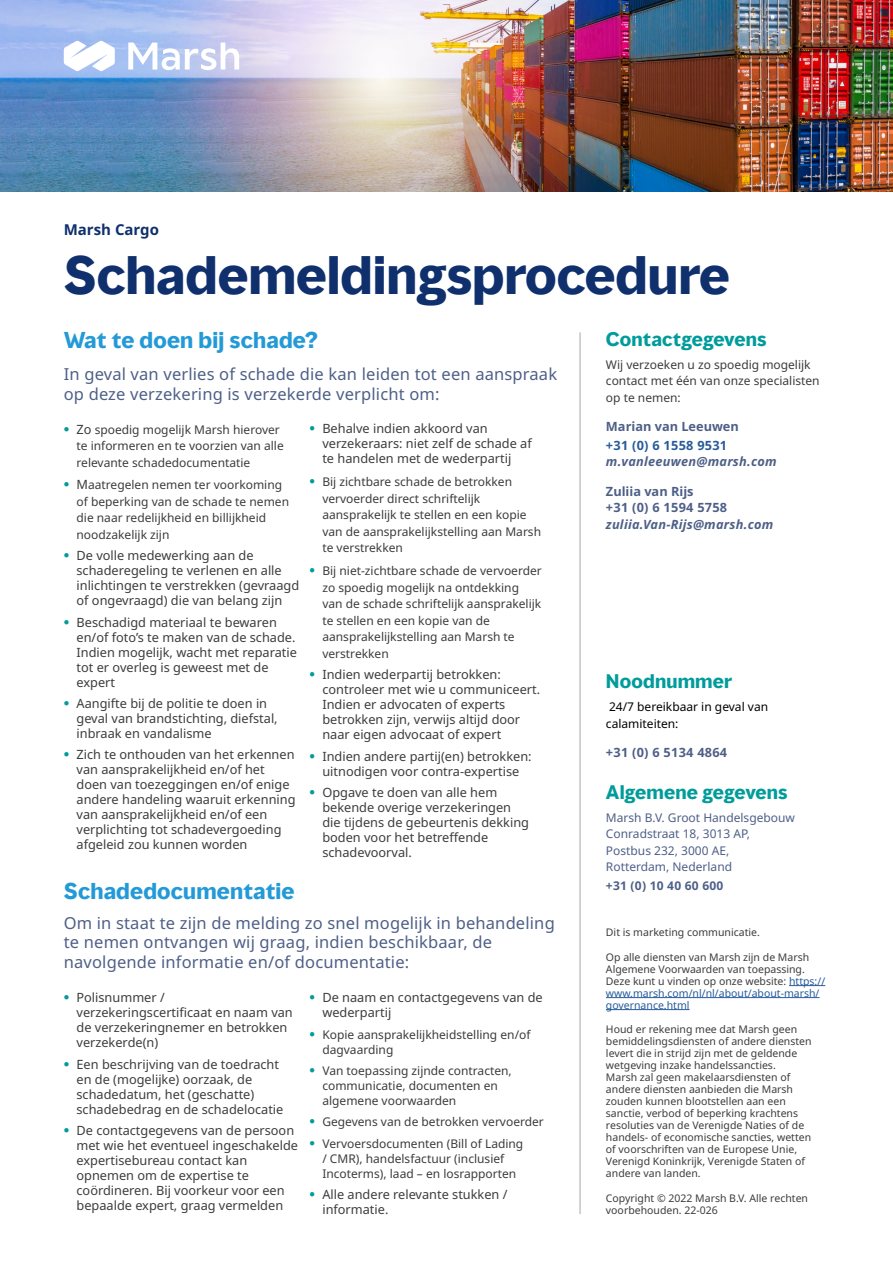
<style>
.page{position:relative;width:893px;height:1263px;background:#fff}
.page>*{position:absolute;margin:0;border:0;box-sizing:border-box;transform-origin:0 0}
.t1{font:700 49.5px "MMC Display";color:#0f306d}
.t2{font:700 21px "MMC Display";letter-spacing:.01em;color:#239ad7}
.t3{font:700 18px "MMC Display";letter-spacing:.01em;color:#009c9b}
.t4{font:16.5px/19.5px "Noto Sans";letter-spacing:.01em;color:#4e5f87}
.t5{font:700 15px "Noto Sans";color:#0f306d}
.t6{font:12.75px/15px "Noto Sans";color:#3c3c3b}
.t7{font:italic 700 12.75px "Noto Sans";letter-spacing:.02em;color:#4e5f87}
.t8{font:700 12.75px/16.5px "Noto Sans";color:#4e5f87}
.t9{font:700 12.75px "Noto Sans";letter-spacing:.02em;color:#275b9b}
.t10{font:700 12.75px "Noto Sans";letter-spacing:.02em;color:#4e5f87}
.t11{font:12px/16.5px "Noto Sans";color:#3c3c3b}
.t12{font:12px/16.5px "Noto Sans";color:#4e5f87}
.t13{font:12px/16.5px "Noto Sans";color:#000}
.t14{font:700 12px "Noto Sans";letter-spacing:.02em;color:#4e5f87}
.t15{font:10.5px/12px "Noto Sans";color:#3c3c3b}
.s1{color:#fff}
.s2{font-family:"MMC Display";font-weight:700;font-size:12.75px;color:#009c9b}
.s3{font-size:12.75px}
.s4{font-family:"MMC Display";font-weight:700;color:#009c9b}
.s5{color:#4f5f87}
.s6{color:#275b9b}
</style>
<div class="page">
<img style="left:0;top:0;width:893px;height:191px">
<svg style="left:128px;top:43px;width:111px;height:27px"></svg>
<svg style="left:64px;top:41px;width:51px;height:30px"></svg>
<hr style="left:580px;top:332px;width:1px;height:882px;background:#a8a8a7">
<hr style="left:789px;top:985px;width:36px;height:1px;background:#275b9b">
<hr style="left:606px;top:997px;width:213px;height:1px;background:#275b9b">
<hr style="left:606px;top:1009px;width:84px;height:1px;background:#275b9b">
<p class="t5" style="left:64px;top:219px;width:97px">Marsh Cargo</p>
<h1 class="t1" style="left:64px;top:242px;width:667px">Schademeldingsprocedure</h1>
<h2 class="t2" style="left:64px;top:327px;width:256px">Wat te doen bij schade?</h2>
<h3 class="t3" style="left:606px;top:327px;width:183px">Contactgegevens<span class="s1">ns</span></h3>
<p class="t11" style="left:606px;top:357px;width:215px">Wij verzoeken u zo spoedig mogelijk contact met één van onze specialisten op te nemen:</p>
<p class="t8" style="left:606px;top:419px;width:134px">Marian van Leeuwen</p>
<p class="t9" style="left:606px;top:436px;width:123px">+31 (0) 6 1558 9531</p>
<p class="t7" style="left:606px;top:453px;width:172px">m.vanleeuwen@marsh.com</p>
<p class="t8" style="left:606px;top:483px;width:123px">Zuliia van Rijs<br>+31 (0) 6 1594 5758</p>
<p class="t7" style="left:606px;top:515px;width:169px">zuliia.Van-Rijs@marsh.com</p>
<p class="t4" style="left:64px;top:365px;width:495px">In geval van verlies of schade die kan leiden tot een aanspraak op deze verzekering is verzekerde verplicht om:</p>
<p class="t11" style="left:77px;top:421px;width:209px;text-indent:-13px"><span class="s2">•</span> <span class="s3">Zo</span> spoedig mogelijk Marsh hierover te informeren en te voorzien van alle relevante schadedocumentatie</p>
<p class="t11" style="left:77px;top:477px;width:214px;text-indent:-13px"><span class="s2">•</span> <span class="s3">M</span>aatregelen nemen ter voorkoming of beperking van de schade te nemen die naar redelijkheid en billijkheid noodzakelijk zijn</p>
<p class="t6" style="left:77px;top:548px;width:224px;text-indent:-13px"><span class="s4">•</span> De volle medewerking aan de schaderegeling te verlenen en alle inlichtingen te verstrekken (gevraagd of ongevraagd) die van belang zijn</p>
<p class="t6" style="left:77px;top:615px;width:222px;text-indent:-13px"><span class="s4">•</span> Beschadigd materiaal te bewaren en/of foto’s te maken van de schade.<br>Indien mogelijk, wacht met reparatie tot er overleg is geweest met de expert</p>
<p class="t6" style="left:77px;top:696px;width:203px;text-indent:-13px"><span class="s4">•</span> Aangifte bij de politie te doen in geval van brandstichting, diefstal, inbraak en vandalisme</p>
<p class="t6" style="left:77px;top:748px;width:221px;text-indent:-13px"><span class="s4">•</span> Zich te onthouden van het erkennen van aansprakelijkheid en/of het doen van toezeggingen en/of enige andere handeling waaruit erkenning van aansprakelijkheid en/of een verplichting tot schadevergoeding afgeleid zou kunnen worden</p>
<p class="t6" style="left:322px;top:422px;width:211px;text-indent:-13px"><span class="s4">•</span> Behalve indien akkoord van verzekeraars: niet zelf de schade af te handelen met de wederpartij</p>
<p class="t11" style="left:322px;top:474px;width:220px;text-indent:-13px"><span class="s2">•</span> Bij zichtbare schade de betrokken vervoerder direct schriftelijk aansprakelijk te stellen en een kopie van de aansprakelijkstelling aan Marsh te verstrekken</p>
<p class="t11" style="left:322px;top:563px;width:221px;text-indent:-13px"><span class="s2">•</span> Bij niet-zichtbare schade de vervoerder zo spoedig mogelijk na ontdekking van de schade schriftelijk aansprakelijk te stellen en een kopie van de aansprakelijkstelling aan Marsh te verstrekken</p>
<p class="t6" style="left:322px;top:667px;width:219px;text-indent:-13px"><span class="s4">•</span> Indien wederpartij betrokken: controleer met wie u communiceert.<br>Indien er advocaten of experts betrokken zijn, verwijs altijd door naar eigen advocaat of expert</p>
<p class="t6" style="left:310px;top:749px;width:223px;text-align:center"><span class="s4">•</span> Indien andere partij(en) betrokken: uitnodigen voor contra-expertise</p>
<p class="t6" style="left:322px;top:785px;width:208px;text-indent:-13px"><span class="s4">•</span> Opgave te doen van alle hem bekende overige verzekeringen die tijdens de gebeurtenis dekking boden voor het betreffende schadevoorval.</p>
<h3 class="t3" style="left:606px;top:670px;width:128px">Noodnummer</h3>
<p class="t13" style="left:606px;top:699px;width:164px">24/7 bereikbaar in geval van calamiteiten:</p>
<p class="t10" style="left:606px;top:743px;width:123px">+31 (0) 6 5134 4864</p>
<h3 class="t3" style="left:606px;top:780px;width:183px">Algemene gegevens</h3>
<p class="t12" style="left:606px;top:810px;width:191px">Marsh B.V. Groot Handelsgebouw<br>Conradstraat 18, 3013 AP,<br>Postbus 232, 3000 AE,<br>Rotterdam, <span class="s5">Nederland</span></p>
<p class="t14" style="left:606px;top:877px;width:119px">+31 (0) 10 40 60 600</p>
<h2 class="t2" style="left:64px;top:877px;width:232px">Schadedocumentatie</h2>
<p class="t4" style="left:64px;top:913px;width:492px">Om in staat te zijn de melding zo snel mogelijk in behandeling te nemen ontvangen wij graag, indien beschikbaar, de navolgende informatie en/of documentatie:</p>
<p class="t6" style="left:77px;top:990px;width:218px;text-indent:-13px"><span class="s4">•</span> Polisnummer / verzekeringscertificaat en naam van de verzekeringnemer en betrokken verzekerde(n)</p>
<p class="t6" style="left:77px;top:1057px;width:208px;text-indent:-13px"><span class="s4">•</span> Een beschrijving van de toedracht en de (mogelijke) oorzaak, de schadedatum, het (geschatte) schadebedrag en de schadelocatie</p>
<p class="t6" style="left:77px;top:1123px;width:223px;text-indent:-13px"><span class="s4">•</span> De contactgegevens van de persoon met wie het eventueel ingeschakelde expertisebureau contact kan opnemen om de expertise te coördineren. Bij voorkeur voor een bepaalde expert, graag vermelden</p>
<p class="t6" style="left:322px;top:990px;width:222px;text-indent:-13px"><span class="s4">•</span> De naam en contactgegevens van de wederpartij</p>
<p class="t11" style="left:322px;top:1027px;width:210px;line-height:15px;text-indent:-13px"><span class="s2">•</span> Kopie aansprakelijkheidstelling en/of dagvaarding</p>
<p class="t11" style="left:322px;top:1063px;width:191px;line-height:15px;text-indent:-13px"><span class="s2">•</span> Van toepassing zijnde contracten, communicatie, documenten en algemene voorwaarden</p>
<p class="t11" style="left:310px;top:1114px;width:236px"><span class="s2">•</span> Gegevens van de betrokken vervoerder</p>
<p class="t11" style="left:310px;top:1136px;width:215px;line-height:15px;text-align:center"><span class="s2">•</span> Vervoersdocumenten (Bill of Lading / CMR), handelsfactuur (inclusief<br>Incoterms), laad – en losrapporten</p>
<p class="t6" style="left:322px;top:1187px;width:187px;text-indent:-13px"><span class="s4">•</span> Alle andere relevante stukken / informatie.</p>
<p class="t15" style="left:606px;top:926px;width:155px">Dit is marketing communicatie.</p>
<p class="t15" style="left:606px;top:951px;width:221px">Op alle diensten van Marsh zijn de Marsh Algemene Voorwaarden van toepassing.<br>Deze kunt u vinden op onze website: <span class="s6">https:// www.marsh.com/nl/nl/about/about-marsh/ governance.html</span></p>
<p class="t15" style="left:606px;top:1024px;width:207px">Houd er rekening mee dat Marsh geen bemiddelingsdiensten of andere diensten levert die in strijd zijn met de geldende wetgeving inzake handelssancties.<br>Marsh zal geen makelaarsdiensten of andere diensten aanbieden die Marsh zouden kunnen blootstellen aan een sanctie, verbod of beperking krachtens resoluties van de Verenigde Naties of de handels- of economische sancties, wetten of voorschriften van de Europese Unie, Verenigd Koninkrijk, Verenigde Staten of andere van landen.</p>
<p class="t15" style="left:606px;top:1192px;width:204px">Copyright © 2022 Marsh B.V. Alle rechten voorbehouden. 22-026</p>
</div>
